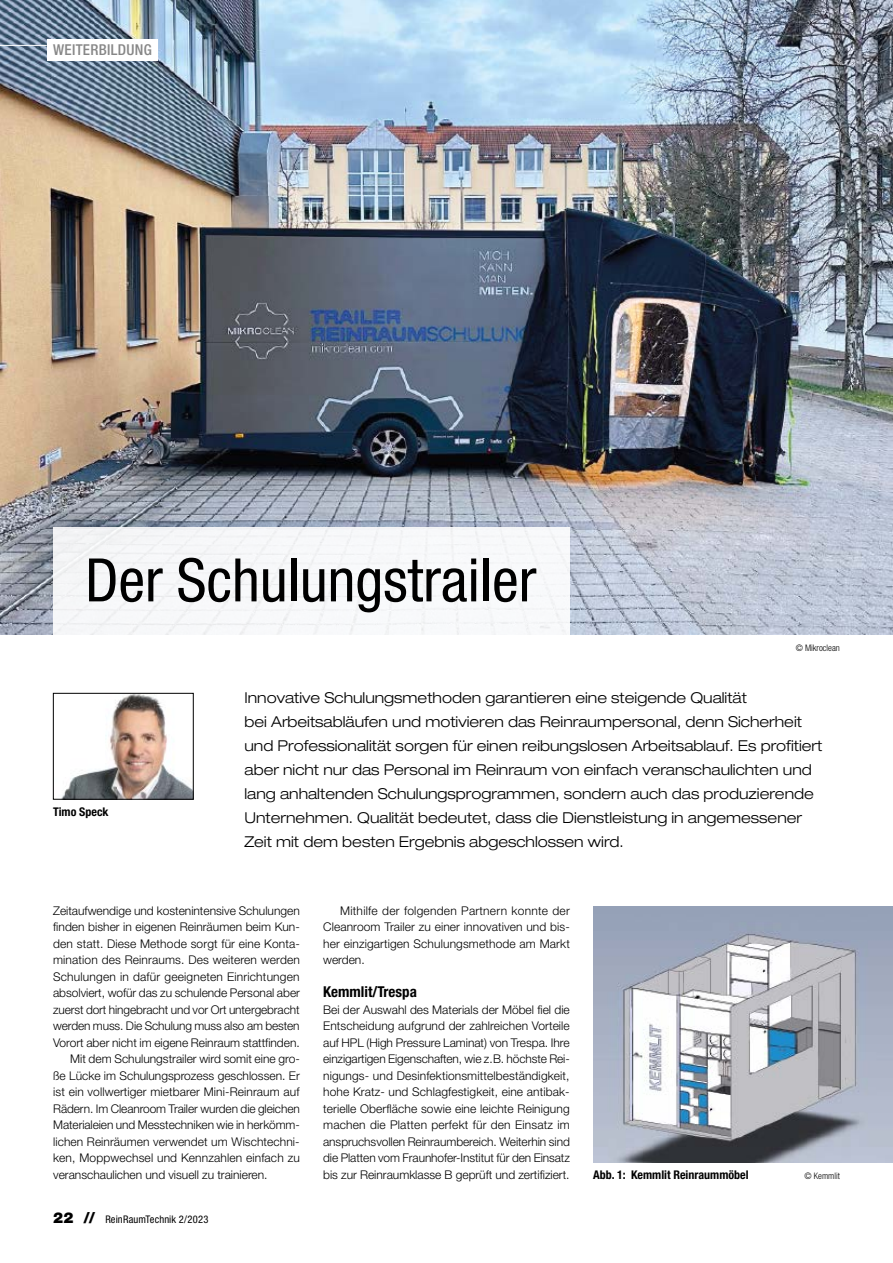
<style>
.page{position:relative;width:893px;height:1263px;background:#fff}
.page>*{position:absolute;margin:0;border:0;box-sizing:border-box;transform-origin:0 0}
.t1{font:condensed 60px "Helvetica Neue LT Std";color:#000}
.t2{font:300 expanded 15px/24px "Helvetica Neue LT Std";color:#000}
.t3{font:700 condensed 15px "Helvetica Neue LT Std";color:#000}
.t4{font:500 condensed 15px "Helvetica Neue LT Std";letter-spacing:.02em;color:#878787}
.t5{font:300 12px/16.5px "Helvetica Neue LT Std";color:#000;text-align:justify}
.t6{font:700 condensed 12px "Helvetica Neue LT Std";color:#000}
.t7{font:condensed 10.5px "Helvetica Neue LT Std";letter-spacing:.01em;color:#000}
.t8{font:300 condensed 9px "Helvetica Neue LT Std";color:#000}
.s1{font-weight:900;font-stretch:normal;font-size:15px}
</style>
<div class="page">
<img style="left:0;top:0;width:893px;height:634px">
<div style="left:53px;top:527px;width:517px;height:140px;background:#f8f9fa"></div>
<img style="left:62px;top:695px;width:129px;height:102px">
<div style="left:53px;top:693px;width:140px;height:106px;border:1px solid #000"></div>
<div style="left:47px;top:39px;width:110px;height:22px;background:#fff"></div>
<img style="left:593px;top:907px;width:300px;height:255px">
<hr style="left:0;top:45px;width:47px;height:1px;background:#fff">
<p class="t4" style="left:53px;top:41px;width:100px">WEITERBILDUNG</p>
<h1 class="t1" style="left:85px;top:545px;width:453px">Der Schulungstrailer</h1>
<p class="t8" style="left:796px;top:642px;width:46px">© Mikroclean</p>
<p class="t6" style="left:53px;top:804px;width:57px">Timo Speck</p>
<p class="t2" style="left:244px;top:686px;width:579px">Innovative Schulungsmethoden garantieren eine steigende Qualität<br>bei Arbeitsabläufen und motivieren das Reinraumpersonal, denn Sicherheit und Professionalität sorgen für einen reibungslosen Arbeitsablauf. Es profitiert aber nicht nur das Personal im Reinraum von einfach veranschaulichten und lang anhaltenden Schulungsprogrammen, sondern auch das produzierende Unternehmen. Qualität bedeutet, dass die Dienstleistung in angemessener Zeit mit dem besten Ergebnis abgeschlossen wird.</p>
<p class="t5" style="left:53px;top:902px;width:248px">Zeitaufwendige und kostenintensive Schulungen</p>
<p class="t5" style="left:53px;top:919px;width:248px">finden bisher in eigenen Reinräumen beim Kun-</p>
<p class="t5" style="left:53px;top:935px;width:248px">den statt. Diese Methode sorgt für eine Konta-</p>
<p class="t5" style="left:53px;top:952px;width:248px">mination des Reinraums. Des weiteren werden</p>
<p class="t5" style="left:53px;top:968px;width:248px">Schulungen in dafür geeigneten Einrichtungen</p>
<p class="t5" style="left:53px;top:985px;width:248px">absolviert, wofür das zu schulende Personal aber</p>
<p class="t5" style="left:53px;top:1001px;width:248px">zuerst dort hingebracht und vor Ort untergebracht</p>
<p class="t5" style="left:53px;top:1018px;width:248px">werden muss. Die Schulung muss also am besten</p>
<p class="t5" style="left:53px;top:1034px;width:248px">Vorort aber nicht im eigene Reinraum stattfinden.</p>
<p class="t5" style="left:70px;top:1051px;width:231px">Mit dem Schulungstrailer wird somit eine gro-</p>
<p class="t5" style="left:53px;top:1067px;width:248px">ße Lücke im Schulungsprozess geschlossen. Er</p>
<p class="t5" style="left:53px;top:1084px;width:248px">ist ein vollwertiger mietbarer Mini-Reinraum auf</p>
<p class="t5" style="left:53px;top:1100px;width:248px">Rädern. Im Cleanroom Trailer wurden die gleichen</p>
<p class="t5" style="left:53px;top:1117px;width:248px">Materialeien und Messtechniken wie in herkömm-</p>
<p class="t5" style="left:53px;top:1133px;width:248px">lichen Reinräumen verwendet um Wischtechni-</p>
<p class="t5" style="left:53px;top:1150px;width:248px">ken, Moppwechsel und Kennzahlen einfach zu</p>
<p class="t5" style="left:53px;top:1166px;width:216px">veranschaulichen und visuell zu trainieren.</p>
<p class="t7" style="left:53px;top:1213px;width:157px"><span class="s1">22 //</span> ReinRaumTechnik 2/2023</p>
<p class="t5" style="left:323px;top:902px;width:248px;text-indent:17px">Mithilfe der folgenden Partnern konnte der Cleanroom Trailer zu einer innovativen und bis&shy;her einzigartigen Schulungsmethode am Markt werden.</p>
<p class="t3" style="left:323px;top:983px;width:95px">Kemmlit/Trespa</p>
<p class="t5" style="left:323px;top:1001px;width:248px">Bei der Auswahl des Materials der Möbel fiel die Entscheidung aufgrund der zahlreichen Vorteile auf HPL (High Pressure Laminat) von Trespa. Ihre einzigartigen Eigenschaften, wie z.B. höchste Rei&shy;nigungs- und Desinfektionsmittelbeständigkeit, hohe Kratz- und Schlagfestigkeit, eine antibak&shy;terielle Oberfläche sowie eine leichte Reinigung machen die Platten perfekt für den Einsatz im anspruchsvollen Reinraumbereich. Weiterhin sind die Platten vom Fraunhofer-Institut für den Einsatz bis zur Reinraumklasse B geprüft und zertifiziert.</p>
<p class="t6" style="left:593px;top:1167px;width:157px">Abb. 1: Kemmlit Reinraummöbel</p>
<p class="t8" style="left:805px;top:1170px;width:37px">© Kemmlit</p>
</div>
